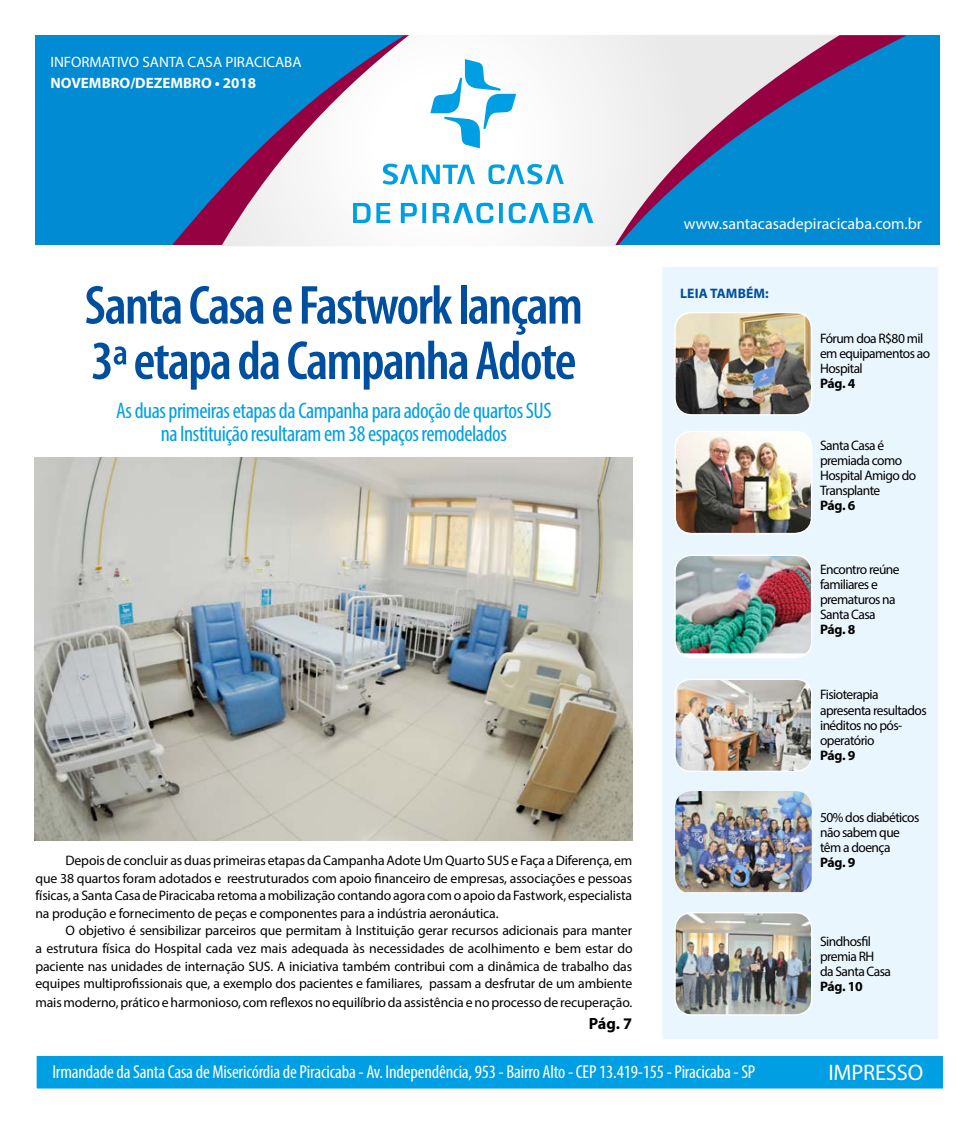
<style>
.page{position:relative;width:975px;height:1124px;background:#fff}
.page>*{position:absolute;margin:0;border:0;box-sizing:border-box;transform-origin:0 0}
.t1{font:600 condensed 55.38px/55.4px "Myriad Pro";letter-spacing:-.03em;color:#004f9f}
.t2{font:condensed 22.5px/22.5px "Myriad Pro";letter-spacing:-.02em;color:#009fe3;text-align:center}
.t3{font:22.5px "Myriad Pro";letter-spacing:-.01em;color:#fff}
.t4{font:condensed 18.75px "Myriad Pro";letter-spacing:-.01em;color:#fff}
.t5{font:700 16.25px "Myriad Pro";color:#000}
.t6{font:16px "Myriad Pro";color:#fff}
.t7{font:15px "Myriad Pro";color:#fff}
.t8{font:700 15px "Myriad Pro";color:#fff}
.t9{font:13.75px/15px "Myriad Pro";letter-spacing:-.04em;color:#000}
.t10{font:13.75px "Myriad Pro";letter-spacing:-.01em;color:#000}
.t11{font:700 13.75px "Myriad Pro";letter-spacing:-.02em;color:#000}
.t12{font:700 13.75px "Myriad Pro";letter-spacing:.01em;color:#004f9f}
</style>
<div class="page">
<div style="left:661px;top:266px;width:278px;height:774px;background:#eaf6fe;border:1px solid #fff"></div>
<img style="left:676px;top:312px;width:135px;height:103px">
<div style="left:674px;top:312px;width:138px;height:103px;border:1px solid #fff;border-radius:17px"></div>
<img style="left:675px;top:791px;width:136px;height:101px">
<svg style="left:675px;top:555px;width:136px;height:102px"></svg>
<img style="left:676px;top:556px;width:135px;height:97px">
<div style="left:674px;top:554px;width:138px;height:104px;border:1px solid #fff;border-radius:17px"></div>
<img style="left:676px;top:913px;width:135px;height:101px">
<div style="left:674px;top:911px;width:138px;height:104px;border:1px solid #fff;border-radius:17px"></div>
<img style="left:676px;top:432px;width:135px;height:101px">
<div style="left:674px;top:430px;width:138px;height:104px;border:1px solid #fff;border-radius:17px"></div>
<div style="left:35px;top:1054px;width:909px;height:35px;background:#009fe3;border:1px solid #fff"></div>
<div style="left:35px;top:35px;width:904px;height:209px;background:#008bd2"></div>
<svg style="left:172px;top:35px;width:734px;height:210px"></svg>
<svg style="left:221px;top:35px;width:618px;height:211px"></svg>
<svg style="left:430px;top:59px;width:86px;height:89px;background:#b7e3f6"></svg>
<svg style="left:382px;top:164px;width:181px;height:20px;background:#9cd9f3"></svg>
<svg style="left:353px;top:203px;width:240px;height:20px;background:#91d4f0"></svg>
<img style="left:676px;top:680px;width:135px;height:91px">
<div style="left:674px;top:678px;width:138px;height:93px;border:1px solid #fff;border-radius:16px"></div>
<img style="left:34px;top:458px;width:598px;height:381px">
<p class="t7" style="left:50px;top:52px;width:253px">INFORMATIVO SANTA CASA PIRACICABA</p>
<p class="t8" style="left:50px;top:73px;width:207px">NOVEMBRO/DEZEMBRO • 2018</p>
<h1 class="t1" style="left:85px;top:276px;width:500px">Santa Casa e Fastwork lançam<br>3ª etapa da Campanha Adote</h1>
<h2 class="t2" style="left:116px;top:399px;width:437px">As duas primeiras etapas da Campanha para adoção de quartos SUS na Instituição resultaram em 38 espaços remodelados</h2>
<p class="t9" style="left:35px;top:851px;width:598px;line-height:17.5px;text-align:justify;text-indent:30px">Depois de concluir as duas primeiras etapas da Campanha Adote Um Quarto SUS e Faça a Diferença, em que 38 quartos foram adotados e reestruturados com apoio financeiro de empresas, associações e pessoas físicas, a Santa Casa de Piracicaba retoma a mobilização contando agora com o apoio da Fastwork, especialista na produção e fornecimento de peças e componentes para a indústria aeronáutica.</p>
<p class="t9" style="left:35px;top:921px;width:598px;line-height:17.5px;text-align:justify;text-indent:30px">O objetivo é sensibilizar parceiros que permitam à Instituição gerar recursos adicionais para manter a estrutura física do Hospital cada vez mais adequada às necessidades de acolhimento e bem estar do paciente nas unidades de internação SUS. A iniciativa também contribui com a dinâmica de trabalho das equipes multiprofissionais que, a exemplo dos pacientes e familiares, passam a desfrutar de um ambiente</p>
<p class="t10" style="left:35px;top:993px;width:598px">maismoderno, prático e harmonioso, com reflexos no equilíbrio da assistência e no processo de recuperação.</p>
<p class="t5" style="left:588px;top:1012px;width:45px">Pág. 7</p>
<p class="t6" style="left:683px;top:213px;width:240px">www.santacasadepiracicaba.com.br</p>
<p class="t12" style="left:680px;top:284px;width:90px">LEIA TAMBÉM:</p>
<p class="t9" style="left:820px;top:331px;width:112px">Fórum doa R$80 mil em equipamentos ao<br>Hospital</p>
<p class="t11" style="left:820px;top:374px;width:37px">Pág. 4</p>
<p class="t9" style="left:820px;top:437px;width:98px">Santa Casa é premiada como<br>Hospital Amigo do<br>Transplante</p>
<p class="t11" style="left:820px;top:496px;width:37px">Pág. 6</p>
<p class="t9" style="left:820px;top:561px;width:81px">Encontro reúne familiares e prematuros na<br>Santa Casa</p>
<p class="t11" style="left:820px;top:620px;width:37px">Pág. 8</p>
<p class="t9" style="left:820px;top:687px;width:108px">Fisioterapia apresenta resultados inéditos no pós&shy;operatório</p>
<p class="t11" style="left:820px;top:745px;width:37px">Pág. 9</p>
<p class="t9" style="left:820px;top:809px;width:101px">50% dos diabéticos não sabem que têm a doença</p>
<p class="t11" style="left:820px;top:853px;width:37px">Pág. 9</p>
<p class="t9" style="left:820px;top:933px;width:72px">Sindhosfil premia RH da Santa Casa</p>
<p class="t11" style="left:820px;top:977px;width:44px">Pág. 10</p>
<h3 class="t4" style="left:52px;top:1060px;width:704px">Irmandade da Santa Casa de Misericórdia de Piracicaba - Av. Independência, 953 - Bairro Alto - CEP 13.419-155 - Piracicaba - SP</h3>
<h2 class="t3" style="left:828px;top:1058px;width:96px">IMPRESSO</h2>
</div>
